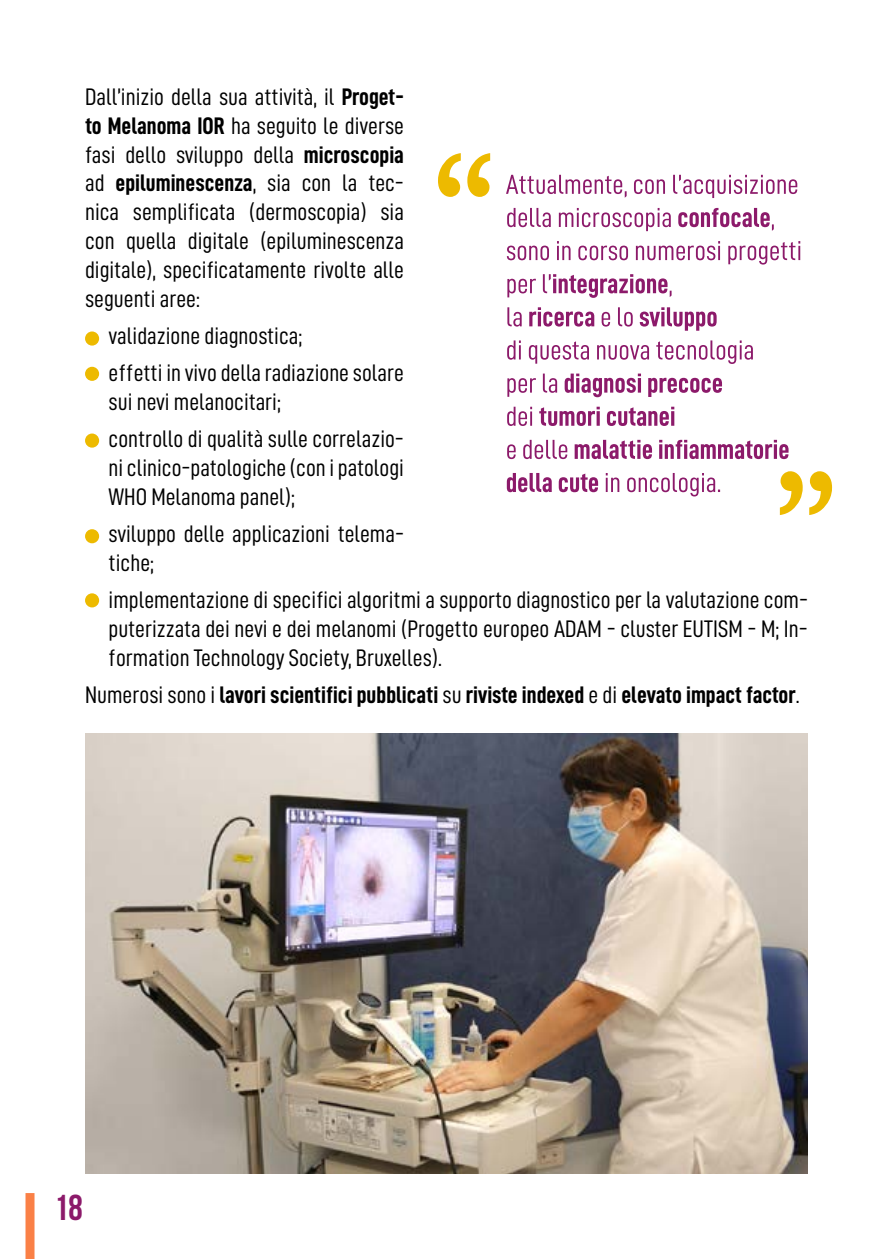
<style>
.page{position:relative;width:893px;height:1259px;background:#fff}
.page>*{position:absolute;margin:0;border:0;box-sizing:border-box;transform-origin:0 0}
.t1{font:700 36px "Bebas Neue";color:#8c1a6a}
.t2{font:24px/28.8px "D DIN Condensed";color:#000}
.t3{font:24px "D DIN Condensed Bold";color:#000}
.s1{font-family:"D DIN Condensed Bold"}
.s2{font-family:"D DIN Condensed"}
</style>
<div class="page">
<div style="left:26px;top:1193px;width:9px;height:66px;background:#fa8046"></div>
<img style="left:85px;top:733px;width:723px;height:441px">
<svg style="left:507px;top:473px;width:213px;height:23px"></svg>
<svg style="left:507px;top:440px;width:281px;height:19px"></svg>
<svg style="left:507px;top:407px;width:167px;height:19px"></svg>
<svg style="left:507px;top:373px;width:215px;height:24px"></svg>
<svg style="left:507px;top:340px;width:246px;height:24px"></svg>
<svg style="left:507px;top:307px;width:210px;height:24px"></svg>
<svg style="left:507px;top:274px;width:165px;height:24px"></svg>
<svg style="left:507px;top:241px;width:293px;height:23px"></svg>
<svg style="left:507px;top:208px;width:267px;height:23px"></svg>
<svg style="left:506px;top:175px;width:291px;height:23px"></svg>
<svg style="left:438px;top:153px;width:52px;height:44px"></svg>
<svg style="left:780px;top:471px;width:52px;height:44px"></svg>
<div style="left:85px;top:593px;width:14px;height:14px;background:#edba00;border-radius:50%"></div>
<div style="left:85px;top:529px;width:14px;height:14px;background:#edba00;border-radius:50%"></div>
<div style="left:85px;top:367px;width:14px;height:14px;background:#edba00;border-radius:50%"></div>
<div style="left:85px;top:331px;width:14px;height:14px;background:#edba00;border-radius:50%"></div>
<div style="left:85px;top:433px;width:14px;height:14px;background:#edba00;border-radius:50%"></div>
<p class="t2" style="left:85px;top:82px;width:320px;text-align:justify">Dall’inizio della sua attività, il <span class="s1">Proget&shy;to Melanoma IOR</span> ha seguito le diverse fasi dello sviluppo della <span class="s1">microscopia </span>ad <span class="s1">epiluminescenza</span>, sia con la tec&shy;nica semplificata (dermoscopia) sia con quella digitale (epiluminescenza digitale), specificatamente rivolte alle seguenti aree:</p>
<p class="t2" style="left:109px;top:317px;width:297px;line-height:37.2px">validazione diagnostica;<br>effetti in vivo della radiazione solare</p>
<p class="t2" style="left:109px;top:383px;width:297px;line-height:37.2px">sui nevi melanocitari;<br>controllo di qualità sulle correlazio-</p>
<p class="t2" style="left:109px;top:453px;width:297px">ni clinico-patologiche (con i patologi<br>WHO Melanoma panel);</p>
<p class="t2" style="left:109px;top:519px;width:297px">sviluppo delle applicazioni telema&shy;tiche;</p>
<p class="t2" style="left:109px;top:585px;width:701px;text-align:justify">implementazione di specifici algoritmi a supporto diagnostico per la valutazione com&shy;puterizzata dei nevi e dei melanomi (Progetto europeo ADAM - cluster EUTISM - M; In&shy;formation Technology Society, Bruxelles).</p>
<p class="t3" style="left:85px;top:682px;width:716px"><span class="s2">Numerosi sono i</span> lavori scientifici pubblicati <span class="s2">su</span> riviste indexed <span class="s2">e di</span> elevato impact factor<span class="s2">.</span></p>
<h1 class="t1" style="left:54px;top:1187px;width:30px">18</h1>
</div>
